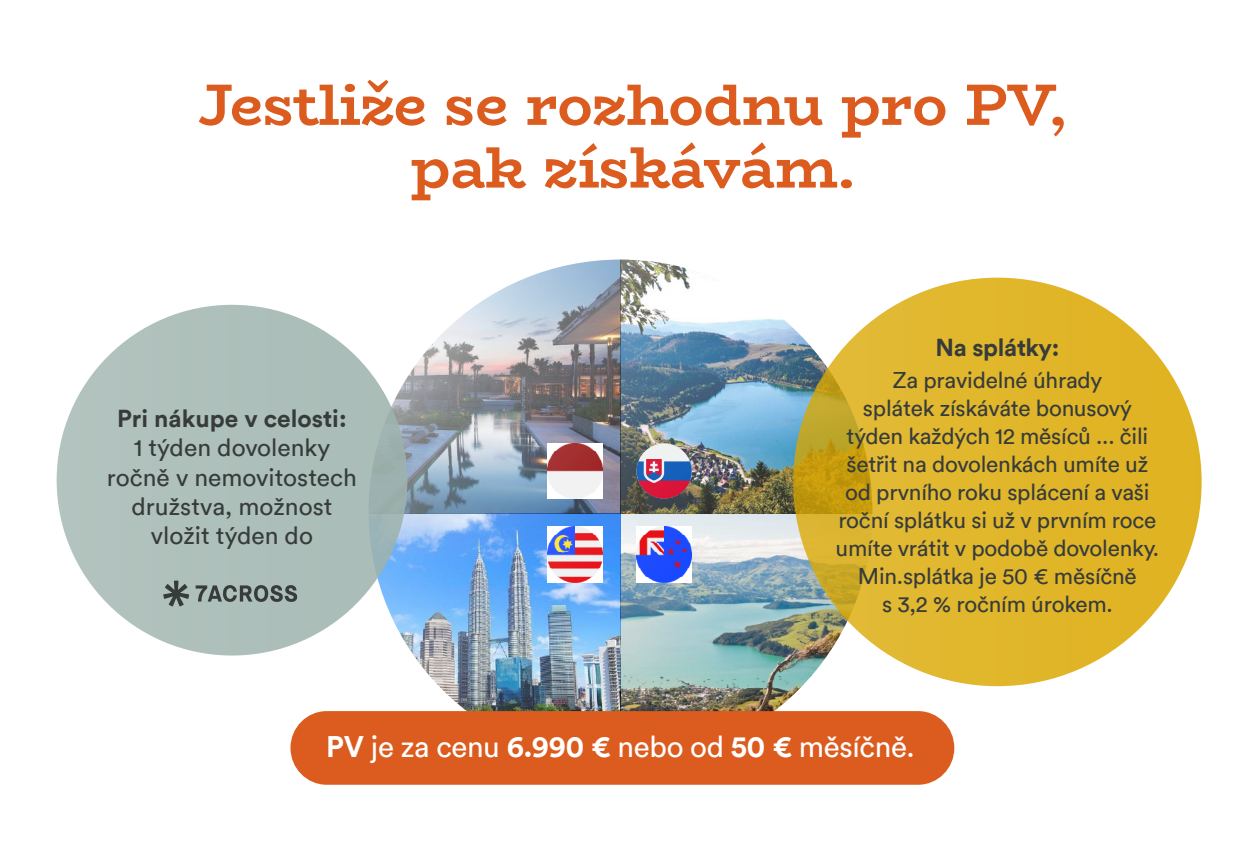
<style>
.page{position:relative;width:1241px;height:844px;background:#fff}
.page>*{position:absolute;margin:0;border:0;box-sizing:border-box;transform-origin:0 0}
.t1{font:700 58.62px "Bio Rhyme";letter-spacing:-.01em;color:#db5c1e}
.t2{font:29.75px "Circular";letter-spacing:-.01em;color:#fff}
.t3{font:24.5px "Circular";color:#373c3b}
.t4{font:700 24.5px/29.4px "Circular";letter-spacing:-.005em;color:#373c3b;text-align:center}
.t5{font:22.75px "Circular";letter-spacing:-.01em;color:#373c3b}
.s1{font-weight:400}
.s2{font-weight:700}
</style>
<div class="page">
<img style="left:369px;top:259px;width:427px;height:255px">
<img style="left:620px;top:259px;width:208px;height:254px">
<img style="left:368px;top:514px;width:252px;height:197px">
<img style="left:620px;top:514px;width:251px;height:197px">
<img style="left:547px;top:443px;width:55px;height:55px">
<img style="left:547px;top:527px;width:55px;height:55px">
<div style="left:636px;top:443px;width:55px;height:55px;background:#eff0f0;border-radius:50%"></div>
<svg style="left:636px;top:459px;width:55px;height:39px;background:#87547f"></svg>
<img style="left:636px;top:527px;width:55px;height:55px">
<div style="left:57px;top:305px;width:350px;height:350px;background:#aebfba;border-radius:50%"></div>
<svg style="left:793px;top:277px;width:408px;height:409px;background:#deb429"></svg>
<svg style="left:196px;top:585px;width:101px;height:17px"></svg>
<svg style="left:163px;top:580px;width:26px;height:26px"></svg>
<div style="left:290px;top:711px;width:664px;height:73px;background:#db5c1e;border-radius:37px"></div>
<p class="t1" style="left:198px;top:59px;width:870px">Jestliže se rozhodnu pro PV,</p>
<p class="t1" style="left:411px;top:122px;width:445px">pak získávám.</p>
<p class="t4" style="left:117px;top:402px;width:231px">Pri ná kupe v celosti:<br><span class="s1">1 týden dovolenky</span></p>
<p class="t3" style="left:107px;top:460px;width:251px">ročně v nemovitostech</p>
<p class="t3" style="left:131px;top:490px;width:202px">družstva, možnost</p>
<p class="t3" style="left:151px;top:519px;width:163px">vložit týden do</p>
<p class="t4" style="left:935px;top:332px;width:125px">Na splátky:</p>
<p class="t5" style="left:892px;top:364px;width:211px">Za pravidelné úhrady</p>
<p class="t5" style="left:862px;top:392px;width:270px">splátek získáváte bonusový</p>
<p class="t5" style="left:846px;top:420px;width:303px">týden každých 12 měsíců ... čili</p>
<p class="t5" style="left:846px;top:448px;width:303px">šetřit na dovolenkách umíte už</p>
<p class="t5" style="left:845px;top:476px;width:306px">od prvního roku splácení a vaši</p>
<p class="t5" style="left:838px;top:504px;width:319px">roční splátku si už v prvním roce</p>
<p class="t5" style="left:835px;top:532px;width:325px">umíte vrátit v podobě dovolenky.</p>
<p class="t5" style="left:857px;top:560px;width:280px">Min.splátka je 50 € měsíčně</p>
<p class="t5" style="left:881px;top:588px;width:232px">s 3,2 % ročním úrokem.</p>
<p class="t2" style="left:326px;top:726px;width:589px"><span class="s2">PV</span> je za cenu <span class="s2">6.990 €</span> nebo od <span class="s2">50 €</span> měsíčně.</p>
</div>
